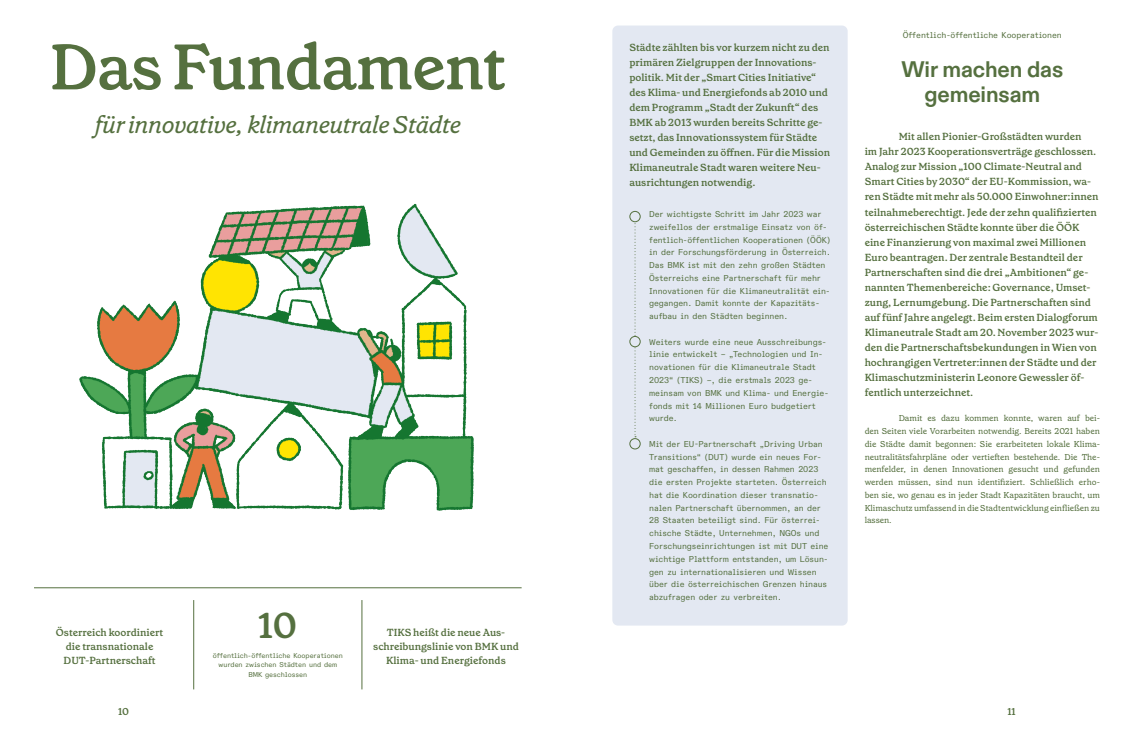
<style>
.page{position:relative;width:1134px;height:738px;background:#fff}
.page>*{position:absolute;margin:0;border:0;box-sizing:border-box;transform-origin:0 0}
.t1{font:600 64px "Grenette Pro";letter-spacing:-.02em;color:#55703f}
.t2{font:600 36px "Grenette Pro";color:#55703f}
.t3{font:italic 24px "Grenette Pro";letter-spacing:-.02em;color:#55703f}
.t4{font:700 22.5px/25px "ABC Diatype";letter-spacing:-.005em;color:#55703f;text-align:center}
.t5{font:600 10.2px/15px "Grenette Pro";color:#55703f}
.t6{font:600 10px "Grenette Pro";color:#55703f}
.t7{font:8.5px/12.8px "ABC Diatype Semi Mono Regular";letter-spacing:-.005em;color:#55703f}
.t8{font:8.5px/12.8px "Grenette Pro";letter-spacing:-.005em;color:#55703f;text-align:justify}
.t9{font:7px/9.5px "ABC Diatype Semi Mono Regular";letter-spacing:-.005em;color:#55703f;text-align:center}
</style>
<div class="page">
<hr style="left:34px;top:587px;width:488px;height:1px;background:#55703f">
<hr style="left:361px;top:599px;width:1px;height:90px;background:#55703f">
<hr style="left:193px;top:599px;width:1px;height:90px;background:#55703f">
<img style="left:79px;top:203px;width:395px;height:308px">
<div style="left:612px;top:26px;width:236px;height:599px;background:#e3e8f2;border-radius:6px"></div>
<svg style="left:634px;top:222px;width:2px;height:215px"></svg>
<div style="left:629px;top:211px;width:12px;height:11px;border:1px solid #55703f;border-radius:50%"></div>
<svg style="left:630px;top:336px;width:10px;height:10px"></svg>
<div style="left:629px;top:335px;width:12px;height:12px;border:1px solid #55703f;border-radius:50%"></div>
<div style="left:629px;top:438px;width:12px;height:11px;border:1px solid #55703f;border-radius:50%"></div>
<p class="t1" style="left:50px;top:26px;width:458px">Das Fundament</p>
<p class="t3" style="left:95px;top:109px;width:368px">für innovative, klimaneutrale Städte</p>
<p class="t2" style="left:258px;top:602px;width:41px">10</p>
<p class="t5" style="left:56px;top:624px;width:109px">Österreich koordiniert</p>
<p class="t5" style="left:387px;top:624px;width:120px">TIKS heißt die neue Aus-</p>
<p class="t5" style="left:66px;top:638px;width:89px">die transnationale</p>
<p class="t5" style="left:373px;top:638px;width:147px">schreibungslinie von BMK und</p>
<p class="t9" style="left:213px;top:650px;width:132px">öfentlich-öfentliche Kooperationen</p>
<p class="t5" style="left:64px;top:652px;width:94px">DUT-Partnerschaft</p>
<p class="t5" style="left:386px;top:652px;width:121px">Klima- und Energiefonds</p>
<p class="t9" style="left:219px;top:659px;width:120px">wurden zwischen Städten und dem<br>BMK geschlossen</p>
<p class="t6" style="left:118px;top:704px;width:13px">10</p>
<p class="t5" style="left:629px;top:40px;width:202px">Städte zählten bis vor kurzem nicht zu den primären Zielgruppen der Innovations&shy;politik. Mit der „Smart Cities Initiative“ des Klima- und Energiefonds ab 2010 und dem Programm „Stadt der Zukunft“ des BMK ab 2013 wurden bereits Schritte ge&shy;setzt, das Innovationssystem für Städte und Gemeinden zu öfnen. Für die Mission Klimaneutrale Stadt waren weitere Neu&shy;ausrichtungen notwendig.</p>
<p class="t7" style="left:649px;top:208px;width:183px">Der wichtigste Schritt im Jahr 2023 war zweifellos der erstmalige Einsatz von öf&shy;fentlich-öfentlichen Kooperationen (ÖÖK) in der Forschungsförderung in Österreich.<br>Das BMK ist mit den zehn großen Städten Österreichs eine Partnerschaft für mehr Innovationen für die Klimaneutralität ein&shy;gegangen. Damit konnte der Kapazitäts&shy;aufbau in den Städten beginnen.</p>
<p class="t7" style="left:649px;top:335px;width:181px">Weiters wurde eine neue Ausschreibungs&shy;linie entwickelt – „Technologien und In&shy;novationen für die Klimaneutrale Stadt 2023“ (TIKS) –, die erstmals 2023 ge&shy;meinsam von BMK und Klima- und Energie&shy;fonds mit 14 Millionen Euro budgetiert wurde.</p>
<p class="t7" style="left:649px;top:437px;width:181px">Mit der EU-Partnerschaft „Driving Urban Transitions“ (DUT) wurde ein neues For&shy;mat geschafen, in dessen Rahmen 2023 die ersten Projekte starteten. Österreich hat die Koordination dieser transnatio&shy;nalen Partnerschaft übernommen, an der 28 Staaten beteiligt sind. Für österrei&shy;chische Städte, Unternehmen, NGOs und Forschungseinrichtungen ist mit DUT eine wichtige Plattform entstanden, um Lösun&shy;gen zu internationalisieren und Wissen über die österreichischen Grenzen hinaus abzufragen oder zu verbreiten.</p>
<p class="t7" style="left:903px;top:29px;width:160px">Öfentlich-öfentliche Kooperationen</p>
<p class="t4" style="left:901px;top:55px;width:163px">Wir machen das gemeinsam</p>
<p class="t5" style="left:865px;top:129px;width:235px;text-indent:34px">Mit allen Pionier-Großstädten wurden<br>im Jahr 2023 Kooperationsverträge geschlossen.<br>Analog zur Mission „100 Climate-Neutral and Smart Cities by 2030“ der EU-Kommission, wa&shy;ren Städte mit mehr als 50.000 Einwohner:innen teilnahmeberechtigt. Jede der zehn qualifzierten österreichischen Städte konnte über die ÖÖK eine Finanzierung von maximal zwei Millionen Euro beantragen. Der zentrale Bestandteil der Partnerschaften sind die drei „Ambitionen“ ge&shy;nannten Themenbereiche: Governance, Umset&shy;zung, Lernumgebung. Die Partnerschaften sind auf fünf Jahre angelegt. Beim ersten Dialogforum Klimaneutrale Stadt am 20. November 2023 wur&shy;den die Partnerschaftsbekundungen in Wien von hochrangigen Vertreter:innen der Städte und der Klimaschutzministerin Leonore Gewessler öf&shy;fentlich unterzeichnet.</p>
<p class="t8" style="left:865px;top:411px;width:237px;text-indent:34px">Damit es dazu kommen konnte, waren auf bei&shy;den Seiten viele Vorarbeiten notwendig. Bereits 2021 haben die Städte damit begonnen: Sie erarbeiteten lokale Klima&shy;neutralitätsfahrpläne oder vertieften bestehende. Die The&shy;menfelder, in denen Innovationen gesucht und gefunden werden müssen, sind nun identifziert. Schließlich erho&shy;ben sie, wo genau es in jeder Stadt Kapazitäten braucht, um Klimaschutz umfassend in die Stadtentwicklung einfießen zu lassen.</p>
<p class="t6" style="left:1007px;top:704px;width:10px">11</p>
</div>
